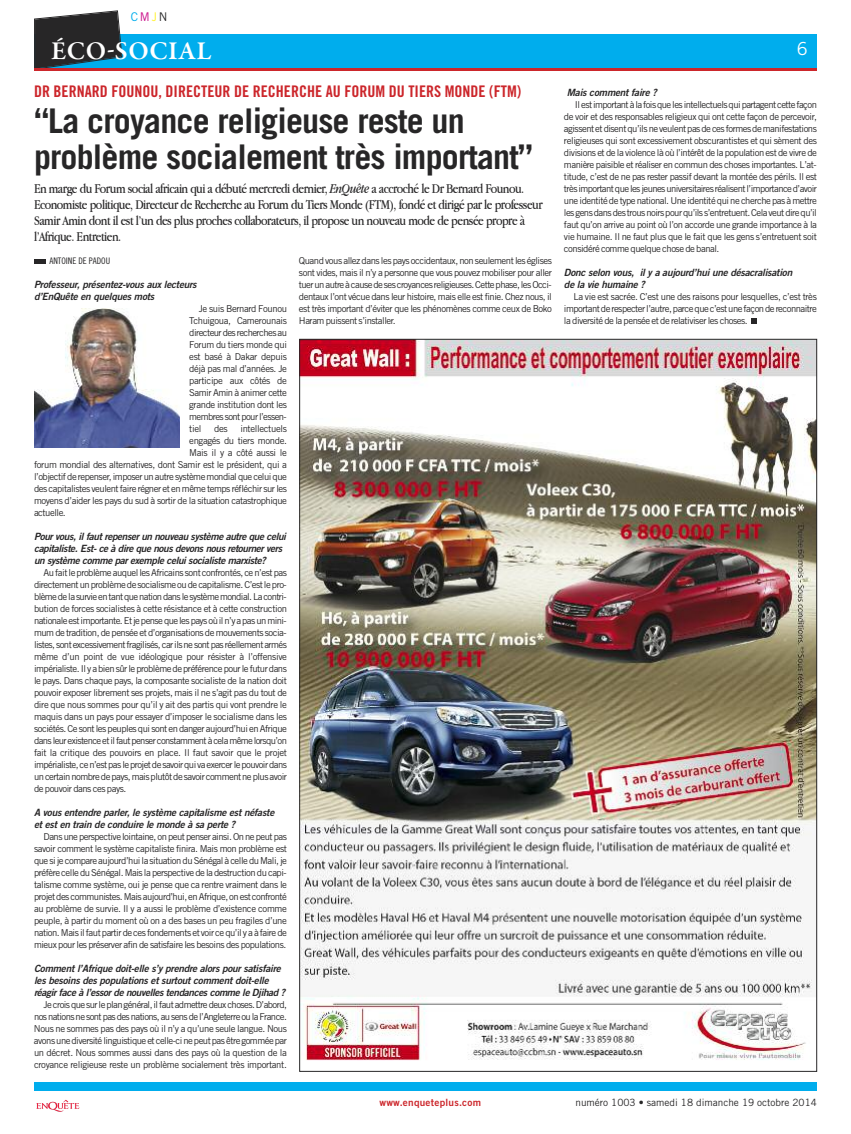
<style>
.page{position:relative;width:851px;height:1134px;background:#fff}
.page>*{position:absolute;margin:0;border:0;box-sizing:border-box;transform-origin:0 0}
.t1{font:700 34px/36px "Trade Gothic";letter-spacing:-.025em;color:#272627}
.t2{font:600 26.1px "Garamond Premr Pro";letter-spacing:.02em;color:#fff}
.t3{font:18px "Trade Gothic";color:#fff}
.t4{font:16px "Trade Gothic Bold Cond Twenty";color:#cc262b}
.t5{font:14px/16px "Apple Garamond";letter-spacing:-.035em;color:#272627}
.t6{font:12px "Trade Gothic";color:#00aded}
.t7{font:italic 10px/12px "Trade Gothic Bold Two";letter-spacing:-.025em;color:#272627}
.t8{font:10px "Trade Gothic";color:#272627}
.t9{font:10px "Trade Gothic Bold Two";letter-spacing:.025em;color:#cc262b}
.t10{font:9.5px/12px "Trade Gothic";letter-spacing:-.05em;color:#272627;text-align:justify}
.t11{font:9px "Trade Gothic Cond Eighteen";color:#272627}
.s1{color:#ca0d89}
.s2{color:#fff12a}
.s3{color:#272627}
.s4{font-style:italic}
</style>
<div class="page">
<div style="left:34px;top:259px;width:11px;height:5px;background:#272627"></div>
<svg style="left:751px;top:318px;width:5px;height:6px"></svg>
<img style="left:34px;top:309px;width:145px;height:139px">
<div style="left:34px;top:34px;width:782px;height:34px;background:#00aded"></div>
<hr style="left:34px;top:69px;width:782px;height:2px;background:#cc262b">
<svg style="left:34px;top:10px;width:88px;height:58px"></svg>
<hr style="left:34px;top:68px;width:782px;height:2px;background:#cc262b">
<svg style="left:36px;top:1100px;width:43px;height:12px"></svg>
<div style="left:34px;top:1082px;width:782px;height:9px;background:#00aded"></div>
<img style="left:301px;top:341px;width:513px;height:720px">
<p class="t6" style="left:131px;top:12px;width:38px">C<span class="s1">M</span><span class="s2">J</span><span class="s3">N</span></p>
<h2 class="t2" style="left:51px;top:40px;width:162px">ÉCO-SOCIAL</h2>
<h3 class="t3" style="left:796px;top:42px;width:12px">6</h3>
<h3 class="t4" style="left:34px;top:85px;width:488px">DR BERNARD FOUNOU, DIRECTEUR DE RECHERCHE AU FORUM DU TIERS MONDE (FTM)</h3>
<h1 class="t1" style="left:34px;top:106px;width:500px">“La croyance religieuse reste un problème socialement très important”</h1>
<p class="t5" style="left:34px;top:180px;width:510px">En marge du Forum social africain qui a débuté mercredi dernier, <span class="s4">EnQuête</span> a accroché le Dr Bernard Founou.<br>Economiste politique, Directeur de Recherche au Forum du Tiers Monde (FTM), fondé et dirigé par le professeur Samir Amin dont il est l’un des plus proches collaborateurs, il propose un nouveau mode de pensée propre à l’Afrique. Entretien.</p>
<p class="t11" style="left:49px;top:257px;width:62px">ANTOINE DE PADOU</p>
<p class="t7" style="left:34px;top:279px;width:164px">Professeur, présentez-vous aux lecteurs d’EnQuête en quelques mots</p>
<p class="t10" style="left:189px;top:303px;width:99px;text-indent:10px">Je suis Bernard Founou Tchuigoua, Camerounais directeur des recherches au Forum du tiers monde qui est basé à Dakar depuis déjà pas mal d’années. Je participe aux côtés de Samir Amin à animer cette grande institution dont les membres sont pour l’essen&shy;tiel</p>
<p class="t10" style="left:214px;top:423px;width:15px">des</p>
<p class="t10" style="left:240px;top:423px;width:48px">intellectuels</p>
<p class="t10" style="left:189px;top:435px;width:99px">engagés du tiers monde.</p>
<p class="t10" style="left:189px;top:447px;width:99px">Mais il y a côté aussi le</p>
<p class="t10" style="left:34px;top:459px;width:254px">forum mondial des alternatives, dont Samir est le président, qui a</p>
<p class="t10" style="left:34px;top:471px;width:254px">l’objectif de repenser, imposer un autre système mondial que celui que</p>
<p class="t10" style="left:34px;top:483px;width:254px">des capitalistes veulent faire régner et en même temps réfléchir sur les</p>
<p class="t10" style="left:34px;top:495px;width:254px">moyens d’aider les pays du sud à sortir de la situation catastrophique</p>
<p class="t10" style="left:34px;top:507px;width:33px">actuelle.</p>
<p class="t7" style="left:34px;top:531px;width:253px">Pour vous, il faut repenser un nouveau système autre que celui capitaliste. Est- ce à dire que nous devons nous retourner vers un système comme par exemple celui socialiste marxiste?</p>
<p class="t10" style="left:34px;top:567px;width:254px;text-indent:10px">Au fait le problème auquel les Africains sont confrontés, ce n’est pas directement un problème de socialisme ou de capitalisme. C’est le pro&shy;blème de la survie en tant que nation dans le système mondial. La contri&shy;bution de forces socialistes à cette résistance et à cette construction nationale est importante. Et je pense que les pays où il n’y a pas un mini&shy;mum de tradition, de pensée et d’organisations de mouvements socia&shy;listes, sont excessivement fragilisés, car ils ne sont pas réellement armés même d’un point de vue idéologique pour résister à l’offensive impérialiste. Il y a bien sûr le problème de préférence pour le futur dans le pays. Dans chaque pays, la composante socialiste de la nation doit pouvoir exposer librement ses projets, mais il ne s’agit pas du tout de dire que nous sommes pour qu’il y ait des partis qui vont prendre le maquis dans un pays pour essayer d’imposer le socialisme dans les sociétés. Ce sont les peuples qui sont en danger aujourd’hui en Afrique dans leur existence et il faut penser constamment à cela même lorsqu’on fait la critique des pouvoirs en place. Il faut savoir que le projet impérialiste, ce n’est pas le projet de savoir qui va exercer le pouvoir dans un certain nombre de pays, mais plutôt de savoir comment ne plus avoir de pouvoir dans ces pays.</p>
<p class="t7" style="left:34px;top:807px;width:242px">A vous entendre parler, le système capitalisme est néfaste et est en train de conduire le monde à sa perte ?</p>
<p class="t10" style="left:34px;top:831px;width:254px;text-indent:10px">Dans une perspective lointaine, on peut penser ainsi. On ne peut pas savoir comment le système capitaliste finira. Mais mon problème est que si je compare aujourd’hui la situation du Sénégal à celle du Mali, je préfère celle du Sénégal. Mais la perspective de la destruction du capi&shy;talisme comme système, oui je pense que ca rentre vraiment dans le projet des communistes. Mais aujourd’hui, en Afrique, on est confronté au problème de survie. Il y a aussi le problème d’existence comme peuple, à partir du moment où on a des bases un peu fragiles d’une nation. Mais il faut partir de ces fondements et voir ce qu’il y a à faire de mieux pour les préserver afin de satisfaire les besoins des populations.</p>
<p class="t7" style="left:34px;top:963px;width:253px">Comment l’Afrique doit-elle s’y prendre alors pour satisfaire les besoins des populations et surtout comment doit-elle réagir face à l’essor de nouvelles tendances comme le Djihad ?</p>
<p class="t10" style="left:34px;top:999px;width:254px;text-indent:10px">Je crois que sur le plan général, il faut admettre deux choses. D’abord, nos nations ne sont pas des nations, au sens de l’Angleterre ou la France.<br>Nous ne sommes pas des pays où il n’y a qu’une seule langue. Nous avons une diversité linguistique et celle-ci ne peut pas être gommée par un décret. Nous sommes aussi dans des pays où la question de la croyance religieuse reste un problème socialement très important.</p>
<p class="t10" style="left:299px;top:255px;width:254px">Quand vous allez dans les pays occidentaux, non seulement les églises sont vides, mais il n’y a personne que vous pouvez mobiliser pour aller tuer un autre à cause de ses croyances religieuses. Cette phase, les Occi&shy;dentaux l’ont vécue dans leur histoire, mais elle est finie. Chez nous, il est très important d’éviter que les phénomènes comme ceux de Boko Haram puissent s’installer.</p>
<p class="t7" style="left:566px;top:87px;width:91px">Mais comment faire ?</p>
<p class="t10" style="left:564px;top:99px;width:254px;text-indent:11px">Il est important à la fois que les intellectuels qui partagent cette façon de voir et des responsables religieux qui ont cette façon de percevoir, agissent et disent qu’ils ne veulent pas de ces formes de manifestations religieuses qui sont excessivement obscurantistes et qui sèment des divisions et de la violence là où l’intérêt de la population est de vivre de manière paisible et réaliser en commun des choses importantes. L’at&shy;titude, c’est de ne pas rester passif devant la montée des périls. Il est très important que les jeunes universitaires réalisent l’importance d’avoir une identité de type national. Une identité qui ne cherche pas à mettre les gens dans des trous noirs pour qu’ils s’entretuent. Cela veut dire qu’il faut qu’on arrive au point où l’on accorde une grande importance à la vie humaine. Il ne faut plus que le fait que les gens s’entretuent soit considéré comme quelque chose de banal.</p>
<p class="t7" style="left:564px;top:267px;width:230px">Donc selon vous, il y a aujourd’hui une désacralisation de la vie humaine ?</p>
<p class="t10" style="left:564px;top:291px;width:254px;text-indent:10px">La vie est sacrée. C’est une des raisons pour lesquelles, c’est très important de respecter l’autre, parce que c’est une façon de reconnaitre la diversité de la pensée et de relativiser les choses.</p>
<p class="t9" style="left:379px;top:1098px;width:103px">www.enqueteplus.com</p>
<p class="t8" style="left:575px;top:1099px;width:243px">numéro 1003 • samedi 18 dimanche 19 octobre 2014</p>
</div>
